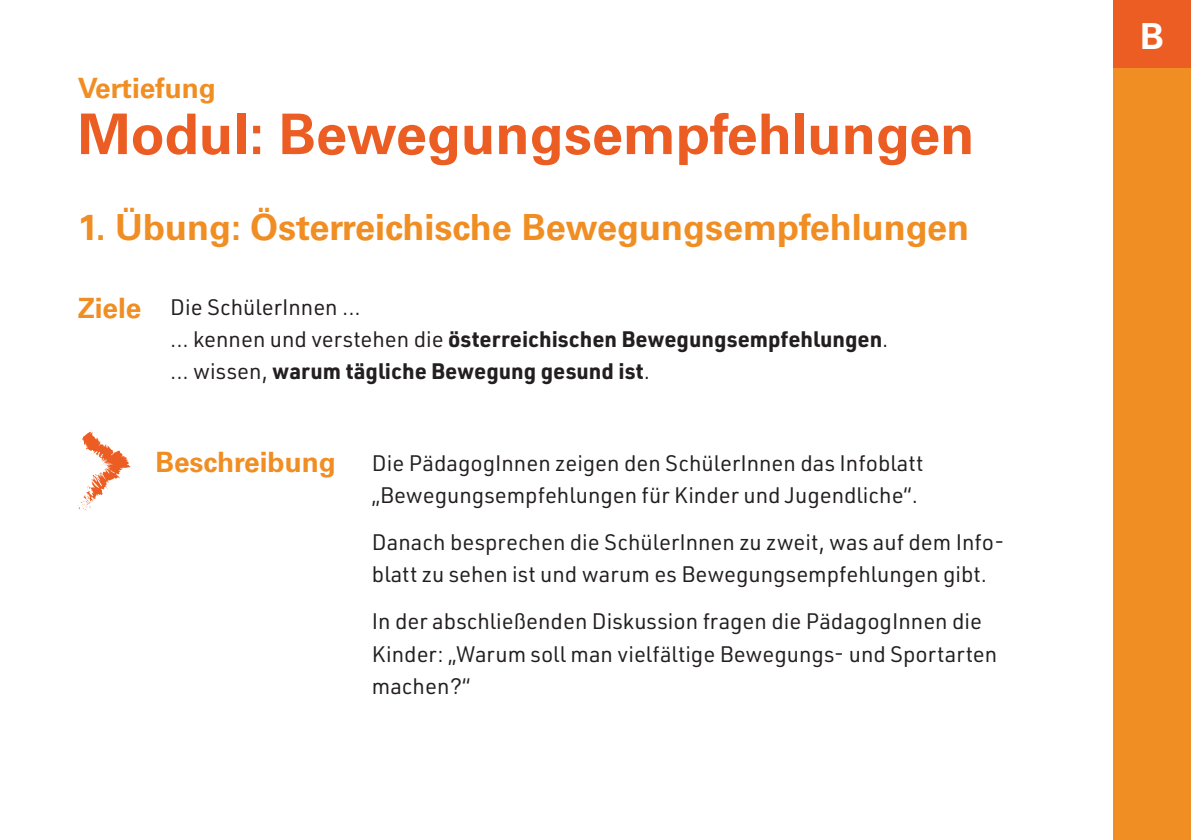
<style>
.page{position:relative;width:1191px;height:840px;background:#fff}
.page>*{position:absolute;margin:0;border:0;box-sizing:border-box;transform-origin:0 0}
.t1{font:700 56px "Univers LT Std";color:#eb5d23}
.t2{font:700 36px "Univers LT Std";color:#f08e23}
.t3{font:700 35.8px "Univers LT Std";color:#fff}
.t4{font:700 28px "Univers LT Std";color:#f08e23}
.t5{font:22px/32px "URWDIN";color:#231f20}
.t6{font:700 22px/32px "URWDIN";color:#231f20}
.s1{font-weight:400}
</style>
<div class="page">
<div style="left:1113px;top:0;width:78px;height:68px;background:#eb5d23"></div>
<div style="left:1113px;top:68px;width:78px;height:771px;background:#f08e23"></div>
<svg style="left:78px;top:430px;width:53px;height:81px"></svg>
<p class="t4" style="left:78px;top:71px;width:140px">Vertiefung</p>
<h1 class="t1" style="left:78px;top:101px;width:898px">Modul: Bewegungsempfehlungen</h1>
<h2 class="t2" style="left:78px;top:206px;width:892px">1. Übung: Österreichische Bewegungsempfehlungen</h2>
<p class="t4" style="left:78px;top:292px;width:65px">Ziele</p>
<p class="t6" style="left:170px;top:290px;width:720px"><span class="s1">Die SchülerInnen ...<br>... kennen und verstehen die</span> österreichischen Bewegungsempfehlungen<span class="s1">. ... wissen,</span> warum tägliche Bewegung gesund ist<span class="s1">.</span></p>
<p class="t4" style="left:155px;top:446px;width:182px">Beschreibung</p>
<p class="t5" style="left:372px;top:446px;width:553px">Die PädagogInnen zeigen den SchülerInnen das Infoblatt „Bewegungsempfehlungen für Kinder und Jugendliche“.</p>
<p class="t5" style="left:372px;top:525px;width:634px">Danach besprechen die SchülerInnen zu zweit, was auf dem Info&shy;blatt zu sehen ist und warum es Bewegungsempfehlungen gibt.</p>
<p class="t5" style="left:372px;top:604px;width:627px">In der abschließenden Diskussion fragen die PädagogInnen die<br>Kinder: „Warum soll man vielfältige Bewegungs- und Sportarten machen?“</p>
<h3 class="t3" style="left:1140px;top:16px;width:25px">B</h3>
</div>
